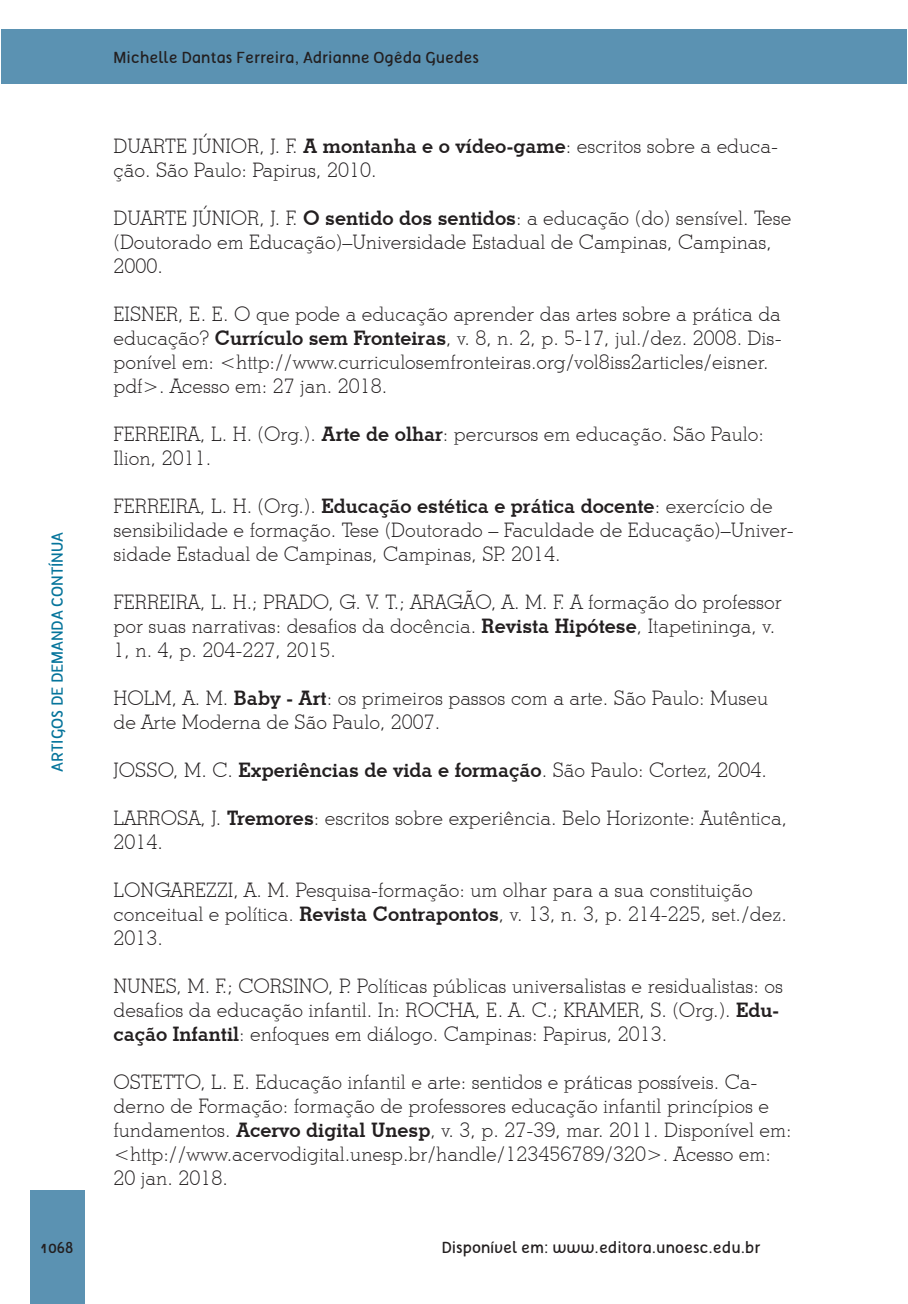
<style>
.page{position:relative;width:908px;height:1304px;background:#fff}
.page>*{position:absolute;margin:0;border:0;box-sizing:border-box;transform-origin:0 0}
.Referências{font:300 20px/24px "Stymie BT";color:#231f20}
.t1{font:16px "Tellural";color:#231f20}
.t2{font:16px "Tellural";color:#05749b}
.s1{font-weight:700}
</style>
<div class="page">
<div style="left:1px;top:29px;width:905px;height:55px;background:#5b92b2"></div>
<div style="left:30px;top:1191px;width:55px;height:113px;background:#5b92b2"></div>
<p class="t2" style="left:48px;top:772px;width:241px;rotate:-90deg">ARTIGOS DE DEMANDA CONTÍNUA</p>
<p class="t1" style="left:113px;top:48px;width:367px">Michelle Dantas Ferreira, Adrianne Ogêda Guedes</p>
<p class="Referências" style="left:113px;top:133px;width:666px">DUARTE JÚNIOR, J. F. <span class="s1">A montanha e o vídeo-game</span>: escritos sobre a educa&shy;ção. São Paulo: Papirus, 2010.</p>
<p class="Referências" style="left:113px;top:205px;width:679px">DUARTE JÚNIOR, J. F. <span class="s1">O sentido dos sentidos</span>: a educação (do) sensível. Tese (Doutorado em Educação)–Universidade Estadual de Campinas, Campinas,<br>2000.</p>
<p class="Referências" style="left:113px;top:301px;width:669px">EISNER, E. E. O que pode a educação aprender das artes sobre a prática da educação? <span class="s1">Currículo sem Fronteiras</span>, v. 8, n. 2, p. 5-17, jul./dez. 2008. Dis&shy;ponível em: &lt;http://www.curriculosemfronteiras.org/vol8iss2articles/eisner. pdf&gt;. Acesso em: 27 jan. 2018.</p>
<p class="Referências" style="left:113px;top:421px;width:651px">FERREIRA, L. H. (Org.). <span class="s1">Arte de olhar</span>: percursos em educação. São Paulo:<br>Ilion, 2011.</p>
<p class="Referências" style="left:113px;top:493px;width:681px">FERREIRA, L. H. (Org.). <span class="s1">Educação estética e prática docente</span>: exercício de sensibilidade e formação. Tese (Doutorado – Faculdade de Educação)–Univer&shy;sidade Estadual de Campinas, Campinas, SP. 2014.</p>
<p class="Referências" style="left:113px;top:589px;width:669px">FERREIRA, L. H.; PRADO, G. V. T.; ARAGÃO, A. M. F. A formação do professor por suas narrativas: desafios da docência. <span class="s1">Revista Hipótese</span>, Itapetininga, v.<br>1, n. 4, p. 204-227, 2015.</p>
<p class="Referências" style="left:113px;top:685px;width:656px">HOLM, A. M. <span class="s1">Baby - Art</span>: os primeiros passos com a arte. São Paulo: Museu de Arte Moderna de São Paulo, 2007.</p>
<p class="Referências" style="left:113px;top:757px;width:654px">JOSSO, M. C. <span class="s1">Experiências de vida e formação</span>. São Paulo: Cortez, 2004.</p>
<p class="Referências" style="left:113px;top:805px;width:675px">LARROSA, J. <span class="s1">Tremores</span>: escritos sobre experiência. Belo Horizonte: Autêntica,<br>2014.</p>
<p class="Referências" style="left:113px;top:877px;width:674px">LONGAREZZI, A. M. Pesquisa-formação: um olhar para a sua constituição conceitual e política. <span class="s1">Revista Contrapontos</span>, v. 13, n. 3, p. 214-225, set./dez.<br>2013.</p>
<p class="Referências" style="left:113px;top:973px;width:671px">NUNES, M. F.; CORSINO, P. Políticas públicas universalistas e residualistas: os desafios da educação infantil. In: ROCHA, E. A. C.; KRAMER, S. (Org.). <span class="s1">Edu&shy;cação Infantil</span>: enfoques em diálogo. Campinas: Papirus, 2013.</p>
<p class="Referências" style="left:113px;top:1069px;width:679px">OSTETTO, L. E. Educação infantil e arte: sentidos e práticas possíveis. Ca&shy;derno de Formação: formação de professores educação infantil princípios e fundamentos. <span class="s1">Acervo digital Unesp</span>, v. 3, p. 27-39, mar. 2011. Disponível em: &lt;http://www.acervodigital.unesp.br/handle/123456789/320&gt;. Acesso em:<br>20 jan. 2018.</p>
<p class="t1" style="left:40px;top:1239px;width:35px">1068</p>
<p class="t1" style="left:441px;top:1239px;width:320px">Disponível em: www.editora.unoesc.edu.br</p>
</div>
